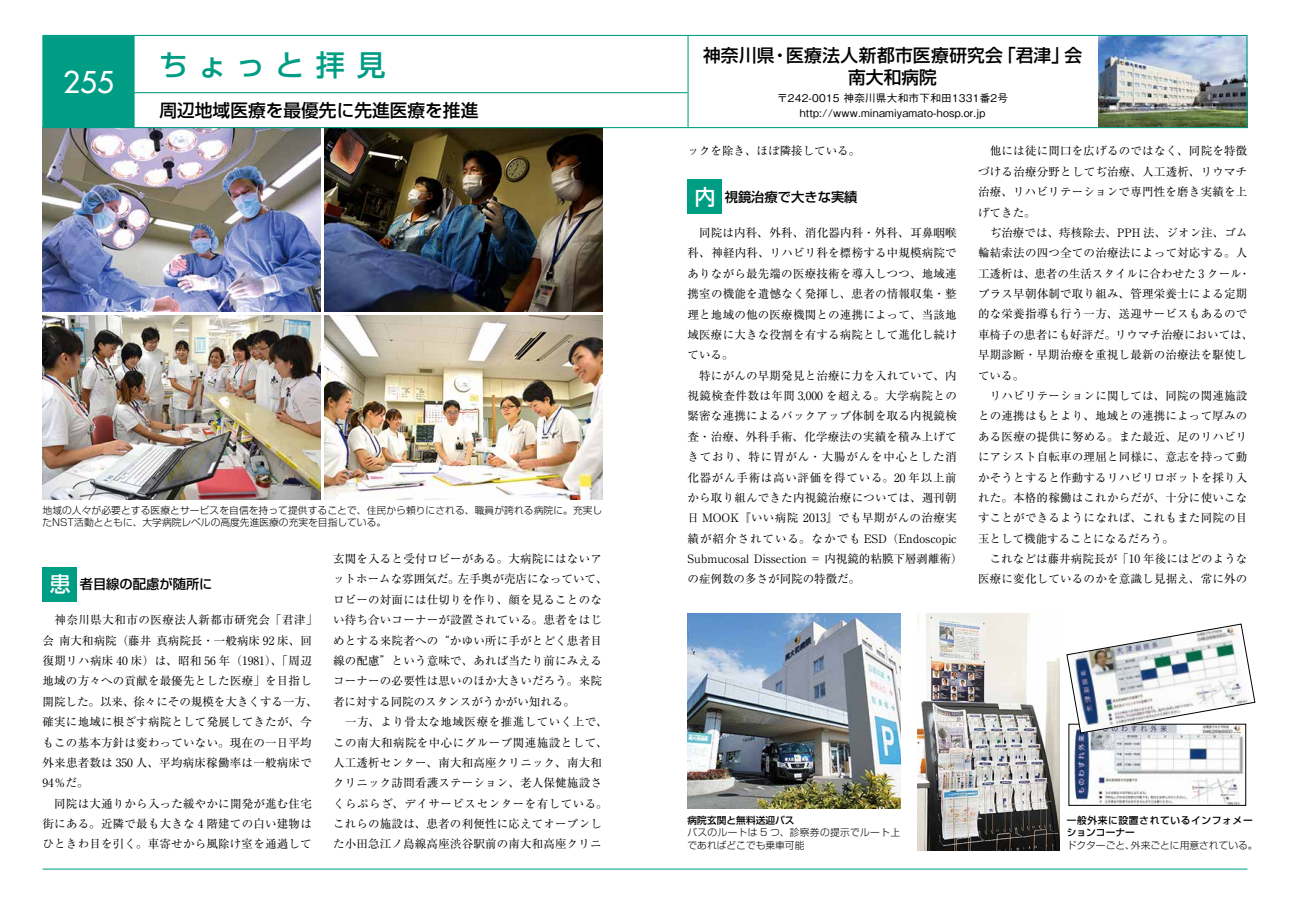
<style>
.page{position:relative;width:1290px;height:911px;background:#fff}
.page>*{position:absolute;margin:0;border:0;box-sizing:border-box;transform-origin:0 0}
.t1{font:500 29.25px "Shin Go Pro";letter-spacing:.335em;color:#009d85}
.t2{font:29.25px "Futura";color:#fff}
.t3{font:500 17.75px/22.1px "Shin Go Pro";color:#000;text-align:center}
.t4{font:500 13.25px "Shin Go Pro";color:#000}
.t5{font:11.5px/20.4px "Ryumin Pro";letter-spacing:.02em;color:#000}
.t6{font:11.5px "Ryumin Pro";color:#000}
.t7{font:500 10.62px/14.1px "Gothic BBB Pro";letter-spacing:.02em;color:#000;text-align:center}
.t8{font:300 9.75px/12.4px "Shin Go Pro";letter-spacing:.01em;color:#000}
.t9{font:300 9.75px/12.4px "Shin Go Pro";letter-spacing:.03em;color:#000}
.t10{font:500 9.75px/12.4px "Shin Go Pro";letter-spacing:.065em;color:#000}
.t11{font:500 9.75px "Shin Go Pro";color:#000}
.s1{font-size:21.25px;color:#fff}
</style>
<div class="page">
<img style="left:1098px;top:37px;width:147px;height:89px">
<div style="left:687px;top:180px;width:35px;height:34px;background:#009d85"></div>
<img style="left:43px;top:128px;width:278px;height:184px">
<img style="left:43px;top:315px;width:278px;height:185px">
<img style="left:324px;top:315px;width:278px;height:185px">
<img style="left:324px;top:128px;width:278px;height:184px">
<div style="left:43px;top:35px;width:1204px;height:93px;border:1px solid #009d85"></div>
<hr style="left:134px;top:92px;width:553px;height:1px;background:#009d85">
<hr style="left:687px;top:35px;width:1px;height:93px;background:#009d85">
<div style="left:43px;top:36px;width:92px;height:91px;background:#009d85;border:1px solid #009d85"></div>
<div style="left:43px;top:567px;width:34px;height:34px;background:#009d85"></div>
<hr style="left:43px;top:869px;width:1204px;height:1px;background:#009d85">
<img style="left:687px;top:613px;width:213px;height:195px">
<img style="left:918px;top:613px;width:141px;height:237px">
<img style="left:1071px;top:733px;width:173px;height:70px">
<svg style="left:1066px;top:623px;width:189px;height:110px"></svg>
<h1 class="t2" style="left:63px;top:63px;width:52px">255</h1>
<h1 class="t1" style="left:159px;top:41px;width:228px">ちょっと拝見</h1>
<h2 class="t3" style="left:159px;top:97px;width:320px">周辺地域医療を最優先に先進医療を推進</h2>
<p class="t8" style="left:43px;top:502px;width:561px">地域の人々が必要とする医療とサービスを自信を持って提供することで、住民から頼りにされる、職員が誇れる病院に。充実したNST活動とともに、大学病院レベルの高度先進医療の充実を目指している。</p>
<p class="t4" style="left:50px;top:573px;width:164px"><span class="s1">患</span> 者目線の配慮が随所に</p>
<p class="t5" style="left:43px;top:609px;width:277px">　神奈川県大和市の医療法人新都市研究会「君津」会 南大和病院（藤井 真病院長・一般病床 92 床、回復期リハ病床 40 床）は、昭和 56 年（1981）、「周辺地域の方々への貢献を最優先とした医療」を目指し開院した。以来、徐々にその規模を大きくする一方、確実に地域に根ざす病院として発展してきたが、今もこの基本方針は変わっていない。現在の一日平均外来患者数は 350 人、平均病床稼働率は一般病床で<br>94％だ。<br>　同院は大通りから入った緩やかに開発が進む住宅街にある。近隣で最も大きな 4 階建ての白い建物はひときわ目を引く。車寄せから風除け室を通過して</p>
<p class="t5" style="left:333px;top:548px;width:276px">玄関を入ると受付ロビーがある。大病院にはないアットホームな雰囲気だ。左手奥が売店になっていて、ロビーの対面には仕切りを作り、顔を見ることのない待ち合いコーナーが設置されている。患者をはじめとする来院者への“かゆい所に手がとどく患者目線の配慮”という意味で、あれば当たり前にみえるコーナーの必要性は思いのほか大きいだろう。来院者に対する同院のスタンスがうかがい知れる。<br>　一方、より骨太な地域医療を推進していく上で、この南大和病院を中心にグループ関連施設として、人工透析センター、南大和高座クリニック、南大和クリニック訪問看護ステーション、老人保健施設さくらぷらざ、デイサービスセンターを有している。これらの施設は、患者の利便性に応えてオープンした小田急江ノ島線高座渋谷駅前の南大和高座クリニ</p>
<h2 class="t3" style="left:703px;top:42px;width:381px">神奈川県・医療法人新都市医療研究会「君津」会南大和病院</h2>
<p class="t7" style="left:777px;top:90px;width:232px">〒242-0015 神奈川県大和市下和田1331番2号http://www.minamiyamato-hosp.or.jp</p>
<p class="t6" style="left:687px;top:142px;width:174px">ックを除き、ほぼ隣接している。</p>
<p class="t4" style="left:694px;top:186px;width:164px"><span class="s1">内</span> 視鏡治療で大きな実績</p>
<p class="t5" style="left:687px;top:222px;width:277px">　同院は内科、外科、消化器内科・外科、耳鼻咽喉科、神経内科、リハビリ科を標榜する中規模病院でありながら最先端の医療技術を導入しつつ、地域連携室の機能を遺憾なく発揮し、患者の情報収集・整理と地域の他の医療機関との連携によって、当該地域医療に大きな役割を有する病院として進化し続けている。<br>　特にがんの早期発見と治療に力を入れていて、内視鏡検査件数は年間 3,000 を超える。大学病院との緊密な連携によるバックアップ体制を取る内視鏡検査・治療、外科手術、化学療法の実績を積み上げてきており、特に胃がん・大腸がんを中心とした消化器がん手術は高い評価を得ている。20 年以上前から取り組んできた内視鏡治療については、週刊朝日 MOOK『いい病院 2013』でも早期がんの治療実績が紹介されている。なかでも ESD（Endoscopic<br>Submucosal Dissection = 内視鏡的粘膜下層剥離術）の症例数の多さが同院の特徴だ。</p>
<p class="t5" style="left:978px;top:140px;width:277px">　他には徒に間口を広げるのではなく、同院を特徴づける治療分野としてぢ治療、人工透析、リウマチ治療、リハビリテーションで専門性を磨き実績を上げてきた。<br>　ぢ治療では、痔核除去、PPH 法、ジオン注、ゴム輪結索法の四つ全ての治療法によって対応する。人工透析は、患者の生活スタイルに合わせた 3 クール・プラス早朝体制で取り組み、管理栄養士による定期的な栄養指導も行う一方、送迎サービスもあるので車椅子の患者にも好評だ。リウマチ治療においては、早期診断・早期治療を重視し最新の治療法を駆使している。<br>　リハビリテーションに関しては、同院の関連施設との連携はもとより、地域との連携によって厚みのある医療の提供に努める。また最近、足のリハビリにアシスト自転車の理屈と同様に、意志を持って動かそうとすると作動するリハビリロボットを採り入れた。本格的稼働はこれからだが、十分に使いこなすことができるようになれば、これもまた同院の目玉として機能することになるだろう。<br>　これなどは藤井病院長が「10 年後にはどのような医療に変化しているのかを意識し見据え、常に外の</p>
<p class="t11" style="left:687px;top:812px;width:109px">病院玄関と無料送迎バス</p>
<p class="t9" style="left:687px;top:825px;width:214px">バスのルートは 5 つ、診察券の提示でルート上であればどこでも乗車可能</p>
<p class="t10" style="left:1067px;top:812px;width:187px">一般外来に設置されているインフォメーションコーナー</p>
<p class="t8" style="left:1067px;top:837px;width:192px">ドクターごと、外来ごとに用意されている。</p>
</div>
